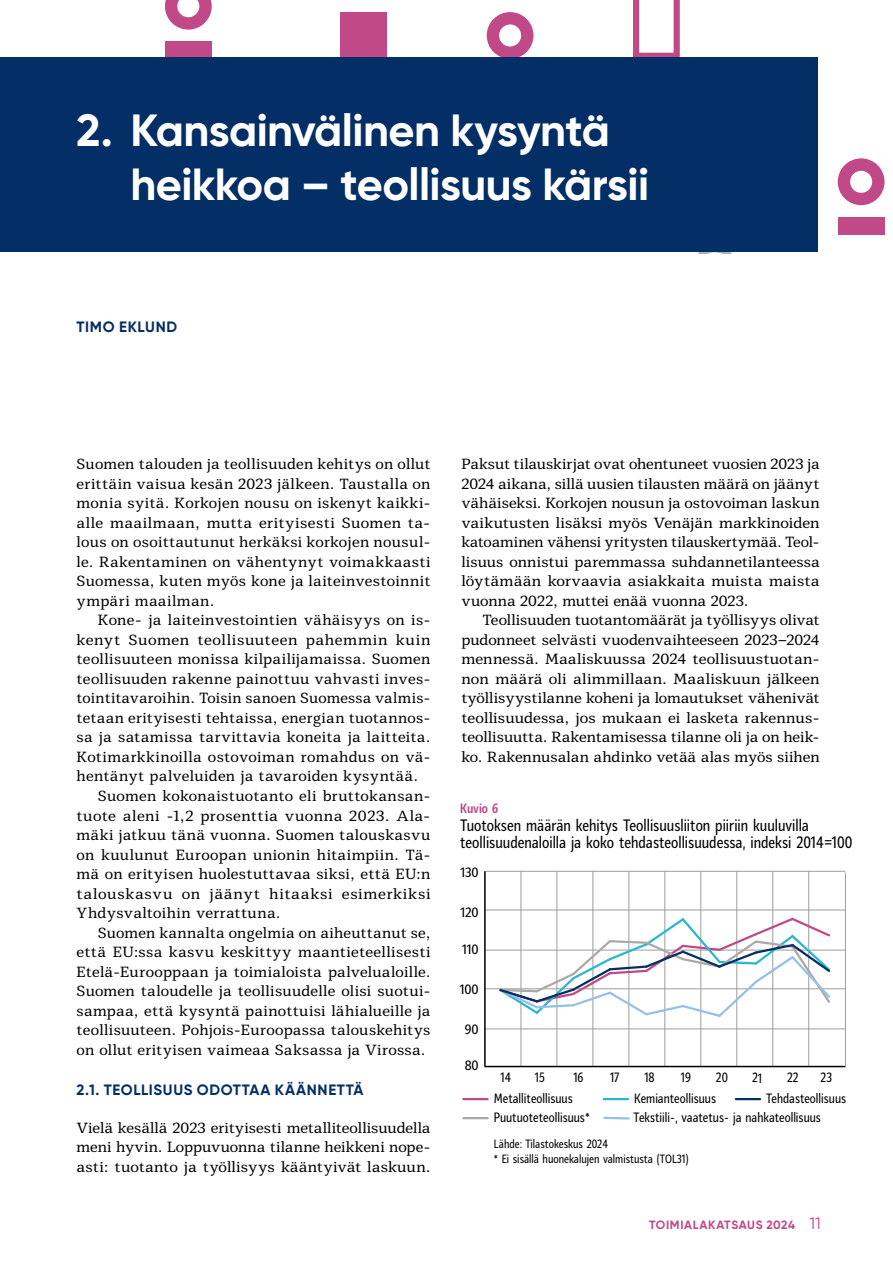
<style>
.page{position:relative;width:893px;height:1263px;background:#fff}
.page>*{position:absolute;margin:0;border:0;box-sizing:border-box;transform-origin:0 0}
.t1{font:700 45px/54px "Gilroy";letter-spacing:-.015em;color:#fff}
.t2{font:condensed 16.5px/17.2px "Mediator";color:#000}
.t3{font:condensed 16.5px "Mediator";color:#000;scale:.92 1}
.t4{font:700 15px "Gilroy";letter-spacing:.04em;color:#042f66}
.t5{font:14.7px/19.5px "Mediator Serif";letter-spacing:.015em;color:#000;text-align:justify}
.t6{font:14.7px "Mediator Serif";letter-spacing:.045em;color:#000}
.t7{font:14.7px "Mediator Serif";letter-spacing:.035em;color:#000}
.t8{font:condensed 13.5px "Mediator";color:#000}
.t9{font:condensed 13.5px "Mediator";color:#000;scale:1.14 1}
.t10{font:700 condensed 13.5px "Mediator";color:#c24987}
.t11{font:condensed 12px/14.4px "Mediator";color:#000}
.t12{font:700 12px "Gilroy";letter-spacing:.045em;color:#c24987}
.s1{font-weight:400;font-size:16.5px}
</style>
<div class="page">
<div style="left:165px;top:41px;width:47px;height:18px;background:#c24987"></div>
<svg style="left:165px;top:0;width:47px;height:30px"></svg>
<div style="left:340px;top:12px;width:47px;height:76px;background:#c24987"></div>
<svg style="left:487px;top:12px;width:46px;height:45px"></svg>
<svg style="left:633px;top:0;width:47px;height:57px"></svg>
<svg style="left:698px;top:252px;width:33px;height:1px"></svg>
<div style="left:838px;top:217px;width:46px;height:17px;background:#c24987"></div>
<svg style="left:838px;top:158px;width:46px;height:47px"></svg>
<div style="left:0;top:57px;width:817px;height:195px;background:#042f66"></div>
<hr style="left:521px;top:871px;width:1px;height:195px;background:#9d9d9c">
<hr style="left:556px;top:871px;width:1px;height:195px;background:#9d9d9c">
<hr style="left:592px;top:871px;width:1px;height:195px;background:#9d9d9c">
<hr style="left:628px;top:871px;width:1px;height:195px;background:#9d9d9c">
<hr style="left:664px;top:871px;width:1px;height:195px;background:#9d9d9c">
<hr style="left:700px;top:871px;width:1px;height:195px;background:#9d9d9c">
<hr style="left:736px;top:871px;width:1px;height:195px;background:#9d9d9c">
<hr style="left:772px;top:871px;width:1px;height:195px;background:#9d9d9c">
<hr style="left:808px;top:871px;width:1px;height:195px;background:#9d9d9c">
<hr style="left:484px;top:1066px;width:361px;height:1px;background:#000">
<hr style="left:484px;top:1028px;width:361px;height:1px;background:#9d9d9c">
<hr style="left:484px;top:950px;width:361px;height:1px;background:#9d9d9c">
<hr style="left:484px;top:871px;width:361px;height:1px;background:#9d9d9c">
<hr style="left:484px;top:988px;width:361px;height:1px;background:#9d9d9c">
<hr style="left:484px;top:910px;width:361px;height:1px;background:#9d9d9c">
<hr style="left:484px;top:871px;width:2px;height:195px;background:#000">
<hr style="left:463px;top:1098px;width:25px;height:2px;background:#c24987">
<hr style="left:604px;top:1098px;width:24px;height:2px;background:#29b8ce">
<hr style="left:463px;top:1117px;width:25px;height:2px;background:#ada8a6">
<svg style="left:603px;top:1116px;width:27px;height:4px"></svg>
<hr style="left:736px;top:1098px;width:24px;height:2px;background:#042f66">
<hr style="left:845px;top:872px;width:1px;height:195px;background:#9d9d9c">
<svg style="left:497px;top:916px;width:335px;height:103px"></svg>
<h1 class="t1" style="left:131px;top:103px;width:520px;text-indent:-54px">2. Kansainvälinen kysyntä heikkoa – teollisuus kärsii</h1>
<p class="t4" style="left:77px;top:317px;width:102px">TIMO EKLUND</p>
<p class="t5" style="left:77px;top:455px;width:356px">Suomen talouden ja teollisuuden kehitys on ollut erittäin vaisua kesän 2023 jälkeen. Taustalla on monia syitä. Korkojen nousu on iskenyt kaikki&shy;alle maailmaan, mutta erityisesti Suomen ta&shy;lous on osoittautunut herkäksi korkojen nousul&shy;le. Rakentaminen on vähentynyt voimakkaasti Suomessa, kuten myös kone ja laiteinvestoinnit ympäri maailman.</p>
<p class="t5" style="left:98px;top:611px;width:334px">Kone- ja laiteinvestointien vähäisyys on is-</p>
<p class="t7" style="left:77px;top:631px;width:355px">kenyt Suomen teollisuuteen pahemmin kuin</p>
<p class="t5" style="left:77px;top:650px;width:355px">teollisuuteen monissa kilpailijamaissa. Suomen</p>
<p class="t5" style="left:77px;top:669px;width:355px">teollisuuden rakenne painottuu vahvasti inves-</p>
<p class="t5" style="left:77px;top:689px;width:355px">tointitavaroihin. Toisin sanoen Suomessa valmis-</p>
<p class="t5" style="left:77px;top:708px;width:355px">tetaan erityisesti tehtaissa, energian tuotannos-</p>
<p class="t5" style="left:77px;top:728px;width:355px">sa ja satamissa tarvittavia koneita ja laitteita.</p>
<p class="t5" style="left:77px;top:747px;width:355px">Kotimarkkinoilla ostovoiman romahdus on vä-</p>
<p class="t5" style="left:77px;top:767px;width:343px">hentänyt palveluiden ja tavaroiden kysyntää.</p>
<p class="t5" style="left:98px;top:786px;width:334px">Suomen kokonaistuotanto eli bruttokansan-</p>
<p class="t5" style="left:77px;top:806px;width:355px">tuote aleni -1,2 prosenttia vuonna 2023. Ala-</p>
<p class="t5" style="left:77px;top:825px;width:355px">mäki jatkuu tänä vuonna. Suomen talouskasvu</p>
<p class="t5" style="left:77px;top:845px;width:355px">on kuulunut Euroopan unionin hitaimpiin. Tä-</p>
<p class="t5" style="left:77px;top:864px;width:356px">mä on erityisen huolestuttavaa siksi, että EU:n</p>
<p class="t6" style="left:77px;top:884px;width:355px">talouskasvu on jäänyt hitaaksi esimerkiksi</p>
<p class="t5" style="left:77px;top:903px;width:206px">Yhdysvaltoihin verrattuna.</p>
<p class="t5" style="left:98px;top:923px;width:334px">Suomen kannalta ongelmia on aiheuttanut se,</p>
<p class="t5" style="left:77px;top:942px;width:355px">että EU:ssa kasvu keskittyy maantieteellisesti</p>
<p class="t5" style="left:77px;top:962px;width:356px">Etelä-Eurooppaan ja toimialoista palvelualoille.</p>
<p class="t5" style="left:77px;top:981px;width:355px">Suomen taloudelle ja teollisuudelle olisi suotui-</p>
<p class="t5" style="left:77px;top:1001px;width:355px">sampaa, että kysyntä painottuisi lähialueille ja</p>
<p class="t5" style="left:77px;top:1020px;width:355px">teollisuuteen. Pohjois-Euroopassa talouskehitys</p>
<p class="t5" style="left:77px;top:1040px;width:351px">on ollut erityisen vaimeaa Saksassa ja Virossa.</p>
<p class="t4" style="left:77px;top:1080px;width:289px">2.1. TEOLLISUUS ODOTTAA KÄÄNNETTÄ</p>
<p class="t5" style="left:77px;top:1118px;width:355px">Vielä kesällä 2023 erityisesti metalliteollisuudella meni hyvin. Loppuvuonna tilanne heikkeni nope&shy;asti: tuotanto ja työllisyys kääntyivät laskuun.</p>
<p class="t5" style="left:461px;top:455px;width:360px">Paksut tilauskirjat ovat ohentuneet vuosien 2023 ja 2024 aikana, sillä uusien tilausten määrä on jäänyt vähäiseksi. Korkojen nousun ja ostovoiman laskun vaikutusten lisäksi myös Venäjän markkinoiden katoaminen vähensi yritysten tilauskertymää. Teol&shy;lisuus onnistui paremmassa suhdannetilanteessa löytämään korvaavia asiakkaita muista maista vuonna 2022, muttei enää vuonna 2023.</p>
<p class="t5" style="left:461px;top:611px;width:360px;text-align:left;text-indent:21px">Teollisuuden tuotantomäärät ja työllisyys olivat pudonneet selvästi vuodenvaihteeseen 2023–2024 mennessä. Maaliskuussa 2024 teollisuustuotan&shy;non määrä oli alimmillaan. Maaliskuun jälkeen työllisyystilanne koheni ja lomautukset vähenivät teollisuudessa, jos mukaan ei lasketa rakennus&shy;teollisuutta. Rakentamisessa tilanne oli ja on heik&shy;ko. Rakennusalan ahdinko vetää alas myös siihen</p>
<p class="t10" style="left:460px;top:800px;width:40px">Kuvio 6</p>
<p class="t2" style="left:460px;top:816px;width:394px">Tuotoksen määrän kehitys Teollisuusliiton piiriin kuuluvilla teollisuudenaloilla ja koko tehdasteollisuudessa, indeksi 2014=100</p>
<p class="t3" style="left:488px;top:825px;width:392px">teollisuudenaloilla ja koko tehdasteollisuudessa, indeksi 2014=100</p>
<p class="t9" style="left:460px;top:863px;width:18px">130</p>
<p class="t9" style="left:460px;top:904px;width:18px">120</p>
<p class="t9" style="left:462px;top:941px;width:16px">110</p>
<p class="t9" style="left:460px;top:981px;width:18px">100</p>
<p class="t9" style="left:465px;top:1020px;width:14px">90</p>
<p class="t9" style="left:465px;top:1056px;width:14px">80</p>
<p class="t8" style="left:500px;top:1069px;width:12px">14</p>
<p class="t8" style="left:535px;top:1069px;width:11px">15</p>
<p class="t8" style="left:573px;top:1069px;width:12px">16</p>
<p class="t8" style="left:610px;top:1069px;width:11px">17</p>
<p class="t8" style="left:787px;top:1069px;width:13px">22</p>
<p class="t8" style="left:644px;top:1069px;width:12px">18</p>
<p class="t8" style="left:681px;top:1069px;width:12px">19</p>
<p class="t8" style="left:716px;top:1069px;width:13px">20</p>
<p class="t8" style="left:821px;top:1069px;width:13px">23</p>
<p class="t8" style="left:494px;top:1089px;width:80px">Metalliteollisuus</p>
<p class="t8" style="left:634px;top:1089px;width:83px">Kemianteollisuus</p>
<p class="t8" style="left:494px;top:1108px;width:98px">Puutuoteteollisuus*</p>
<p class="t8" style="left:634px;top:1108px;width:189px">Tekstiili-, vaatetus- ja nahkateollisuus</p>
<p class="t8" style="left:766px;top:1089px;width:81px">Tehdasteollisuus</p>
<p class="t8" style="left:478px;top:1133px;width:130px">Lähde: Tilastokeskus 2024</p>
<p class="t11" style="left:494px;top:1137px;width:197px">Lähde: Tilastokeskus 2024<br>* Ei sisällä huonekalujen valmistusta (TOL31)</p>
<p class="t8" style="left:472px;top:1152px;width:221px">* Ei sisällä huonekalujen valmistusta (TOL31)</p>
<p class="t12" style="left:649px;top:1217px;width:173px">TOIMIALAKATSAUS 2024 <span class="s1">11</span></p>
</div>
